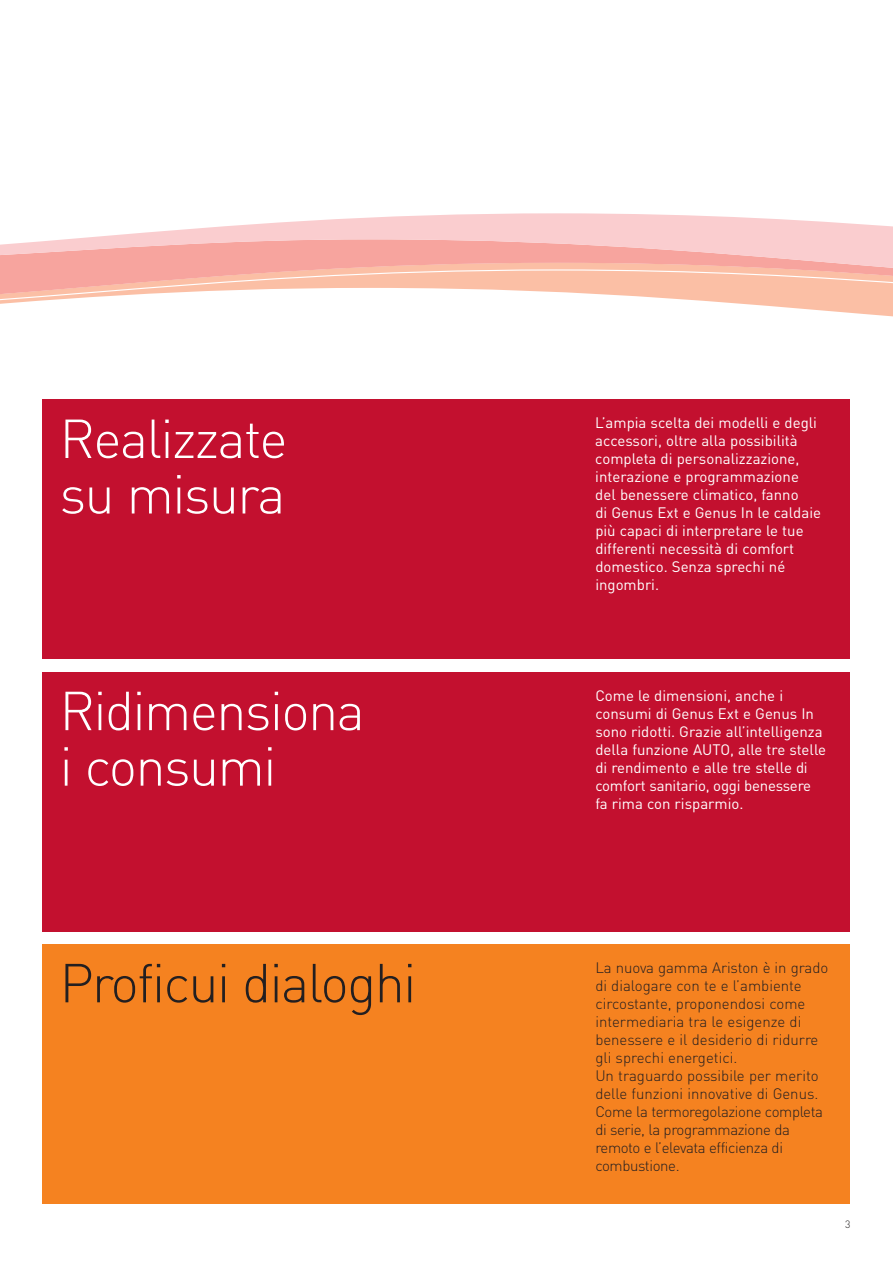
<style>
.page{position:relative;width:893px;height:1263px;background:#fff}
.page>*{position:absolute;margin:0;border:0;box-sizing:border-box;transform-origin:0 0}
.t1{font:300 54px/55.5px "DIN";letter-spacing:-.03em;color:#fff}
.t2{font:300 54px "DIN";letter-spacing:-.03em;color:#231f20}
.t3{font:15px/18px "DIN";color:#fff}
.t4{font:300 15px/18px "DIN";color:#231f20}
.t5{font:300 10.5px "DIN";color:#231f20}
</style>
<div class="page">
<svg style="left:0;top:213px;width:893px;height:56px;fill:#facdcf"></svg>
<svg style="left:0;top:269px;width:893px;height:47px"></svg>
<div style="left:43px;top:672px;width:807px;height:259px;background:#c3102f"></div>
<div style="left:43px;top:944px;width:807px;height:259px;background:#f58220"></div>
<div style="left:43px;top:400px;width:807px;height:259px;background:#c3102f"></div>
<h1 class="t1" style="left:60px;top:412px;width:230px">Realizzate su misura</h1>
<h1 class="t1" style="left:60px;top:684px;width:307px">Ridimensiona i consumi</h1>
<h1 class="t2" style="left:60px;top:952px;width:358px">Proficui dialoghi</h1>
<p class="t3" style="left:595px;top:414px;width:227px">L’ampia scelta dei modelli e degli accessori, oltre alla possibilità completa di personalizzazione, interazione e programmazione del benessere climatico, fanno<br>di Genus Ext e Genus In le caldaie più capaci di interpretare le tue differenti necessità di comfort domestico. Senza sprechi né ingombri.</p>
<p class="t3" style="left:595px;top:686px;width:232px">Come le dimensioni, anche i consumi di Genus Ext e Genus In sono ridotti. Grazie all’intelligenza della funzione AUTO, alle tre stelle di rendimento e alle tre stelle di comfort sanitario, oggi benessere fa rima con risparmio.</p>
<p class="t4" style="left:595px;top:958px;width:234px">La nuova gamma Ariston è in grado di dialogare con te e l’ambiente circostante, proponendosi come intermediaria tra le esigenze di benessere e il desiderio di ridurre gli sprechi energetici.<br>Un traguardo possibile per merito delle funzioni innovative di Genus.<br>Come la termoregolazione completa di serie, la programmazione da remoto e l’elevata efficienza di combustione.</p>
<p class="t5" style="left:845px;top:1219px;width:7px">3</p>
</div>
